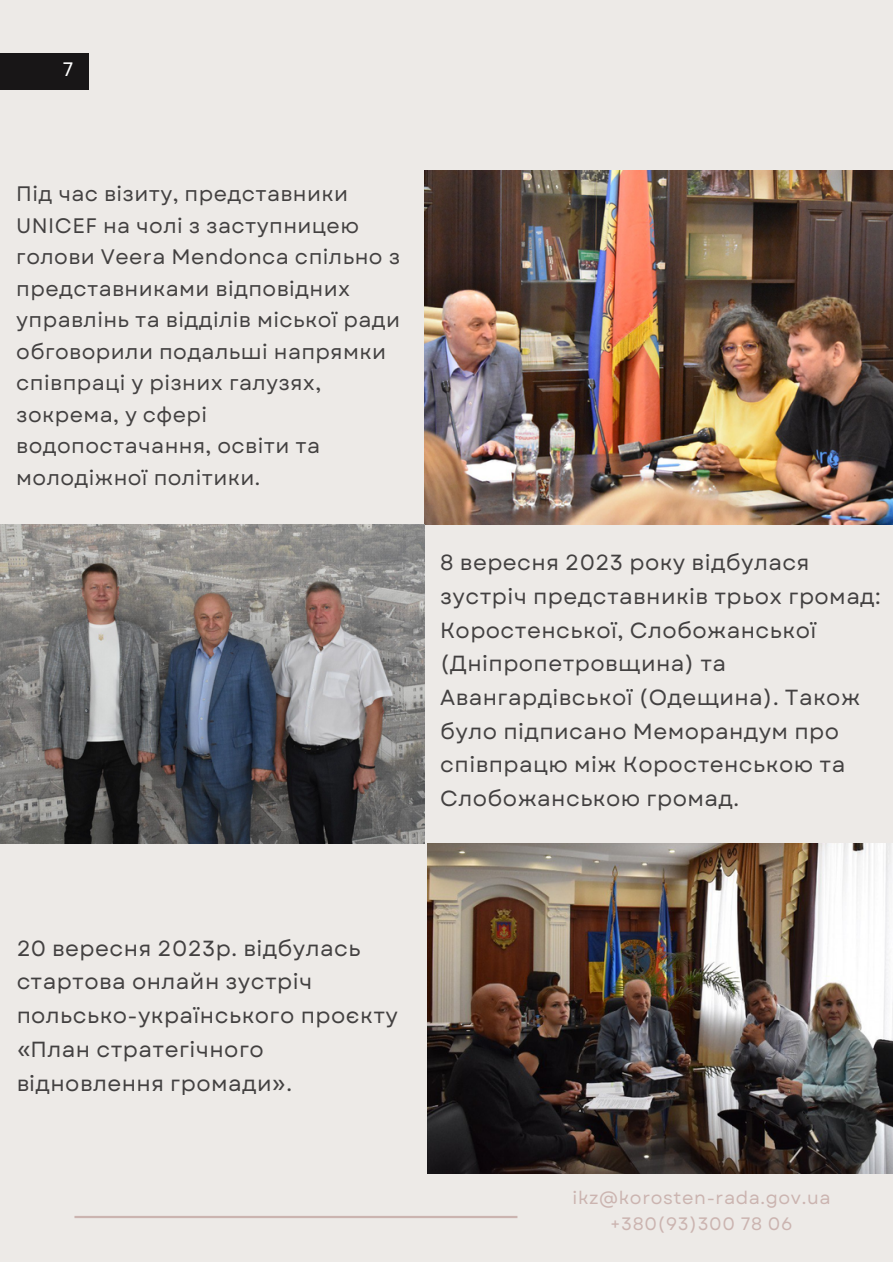
<style>
.page{position:relative;width:893px;height:1264px;background:#fff}
.page>*{position:absolute;margin:0;border:0;box-sizing:border-box;transform-origin:0 0}
.t1{font:21.9px/33.8px "Garet";letter-spacing:.02em;color:#181617}
.t2{font:21px/31.5px "Garet";letter-spacing:.02em;color:#181617}
.t3{font:19.5px "Garet";color:#fff}
.t4{font:18px/25.8px "Garet";letter-spacing:.035em;color:#cbb4b0;text-align:center}
</style>
<div class="page">
<div style="left:0;top:0;width:892px;height:1261px;background:#edeae7"></div>
<div style="left:0;top:53px;width:89px;height:38px;background:#181617"></div>
<hr style="left:74px;top:1215px;width:443px;height:3px;background:#cbb4b0">
<img style="left:425px;top:170px;width:467px;height:354px">
<img style="left:0;top:524px;width:424px;height:319px">
<img style="left:428px;top:843px;width:464px;height:330px">
<p class="t3" style="left:63px;top:55px;width:12px">7</p>
<p class="t2" style="left:16px;top:178px;width:385px">Під час візиту, представники<br>UNICEF на чолі з заступницею голови Veera Mendonca спільно з представниками відповідних управлінь та відділів міської ради обговорили подальші напрямки співпраці у різних галузях, зокрема, у сфері водопостачання, освіти та молодіжної політики.</p>
<p class="t1" style="left:440px;top:545px;width:442px">8 вересня 2023 року відбулася зустріч представників трьох громад:<br>Коростенської, Слобожанської (Дніпропетровщина) та<br>Авангардівської (Одещина). Також було підписано Меморандум про співпрацю між Коростенською та<br>Слобожанською громад.</p>
<p class="t1" style="left:16px;top:931px;width:383px">20 вересня 2023р. відбулась стартова онлайн зустріч польсько-українського проєкту «План стратегічного відновлення громади».</p>
<p class="t4" style="left:572px;top:1184px;width:259px">ikz@korosten-rada.gov.ua +380(93)300 78 06</p>
</div>
